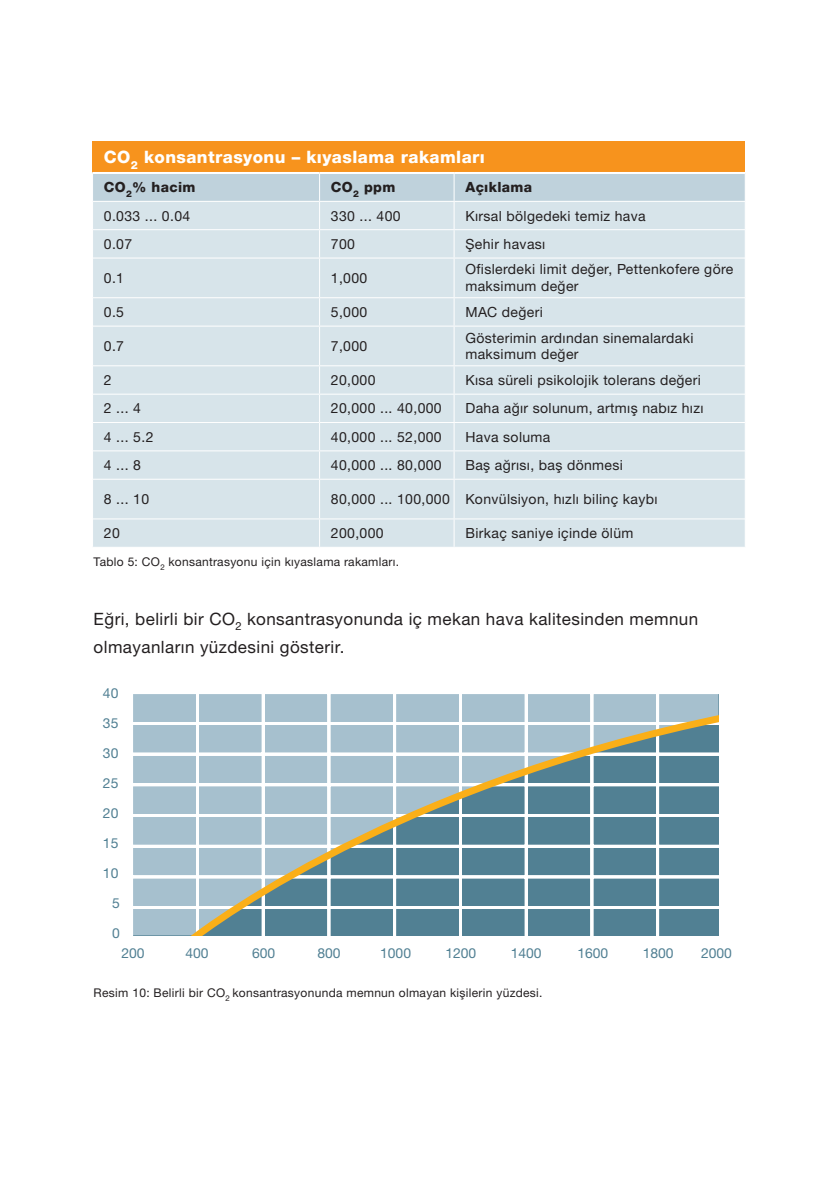
<style>
.page{position:relative;width:840px;height:1191px;background:#fff}
.page>*{position:absolute;margin:0;border:0;box-sizing:border-box;transform-origin:0 0}
.Copy_7_pt{font:17px "Helvetica Neue LTW1 G";letter-spacing:.025em;color:#231f20}
.t1{font:800 17px "Helvetica Neue LT Com";letter-spacing:.025em;color:#fff}
.t2{font:14px/16.8px "Helvetica Neue LTW1 G";letter-spacing:.025em;color:#231f20}
.t3{font:800 14px "Helvetica Neue LT Com";letter-spacing:.025em;color:#231f20}
.t4{font:13.8px "Helvetica Neue LTW1 G";color:#518093}
.Copy_7_pt-2{font:12px "Helvetica Neue LTW1 G";letter-spacing:.025em;color:#231f20}
</style>
<div class="page">
<svg style="left:133px;top:694px;width:586px;height:242px"></svg>
<svg style="left:178px;top:708px;width:540px;height:227px"></svg>
<div style="left:92px;top:142px;width:652px;height:31px;background:#f7931d"></div>
<div style="left:93px;top:258px;width:651px;height:289px;background:#d7e4ea"></div>
<svg style="left:744px;top:298px;width:1px;height:28px"></svg>
<svg style="left:744px;top:366px;width:1px;height:113px"></svg>
<svg style="left:744px;top:519px;width:1px;height:28px"></svg>
<hr style="left:92px;top:172px;width:227px;height:2px;background:#fff">
<hr style="left:319px;top:172px;width:135px;height:2px;background:#fff">
<hr style="left:454px;top:172px;width:291px;height:2px;background:#fff">
<hr style="left:93px;top:297px;width:226px;height:1px;background:#fff">
<hr style="left:319px;top:297px;width:135px;height:1px;background:#fff">
<hr style="left:454px;top:297px;width:290px;height:1px;background:#fff">
<hr style="left:93px;top:325px;width:226px;height:1px;background:#fff">
<hr style="left:319px;top:325px;width:135px;height:1px;background:#fff">
<hr style="left:454px;top:325px;width:290px;height:1px;background:#fff">
<hr style="left:93px;top:365px;width:226px;height:1px;background:#fff">
<hr style="left:319px;top:365px;width:135px;height:1px;background:#fff">
<hr style="left:454px;top:365px;width:290px;height:1px;background:#fff">
<hr style="left:93px;top:394px;width:226px;height:1px;background:#fff">
<hr style="left:319px;top:394px;width:135px;height:1px;background:#fff">
<hr style="left:454px;top:394px;width:290px;height:1px;background:#fff">
<hr style="left:93px;top:422px;width:226px;height:1px;background:#fff">
<hr style="left:319px;top:422px;width:135px;height:1px;background:#fff">
<hr style="left:454px;top:422px;width:290px;height:1px;background:#fff">
<hr style="left:93px;top:450px;width:226px;height:1px;background:#fff">
<hr style="left:319px;top:450px;width:135px;height:1px;background:#fff">
<hr style="left:454px;top:450px;width:290px;height:1px;background:#fff">
<hr style="left:93px;top:479px;width:226px;height:1px;background:#fff">
<hr style="left:319px;top:479px;width:135px;height:1px;background:#fff">
<hr style="left:454px;top:479px;width:290px;height:1px;background:#fff">
<hr style="left:93px;top:518px;width:226px;height:1px;background:#fff">
<hr style="left:319px;top:518px;width:135px;height:1px;background:#fff">
<hr style="left:454px;top:518px;width:290px;height:1px;background:#fff">
<svg style="left:93px;top:173px;width:652px;height:85px"></svg>
<hr style="left:319px;top:258px;width:1px;height:39px;background:#fff">
<hr style="left:453px;top:258px;width:1px;height:39px;background:#fff">
<svg style="left:319px;top:298px;width:1px;height:27px"></svg>
<svg style="left:453px;top:298px;width:1px;height:27px"></svg>
<hr style="left:319px;top:326px;width:1px;height:39px;background:#fff">
<hr style="left:453px;top:326px;width:1px;height:39px;background:#fff">
<svg style="left:319px;top:366px;width:1px;height:113px"></svg>
<svg style="left:453px;top:366px;width:1px;height:113px"></svg>
<hr style="left:319px;top:480px;width:1px;height:38px;background:#fff">
<hr style="left:453px;top:480px;width:1px;height:38px;background:#fff">
<svg style="left:319px;top:519px;width:1px;height:28px"></svg>
<svg style="left:453px;top:519px;width:1px;height:28px"></svg>
<p class="t1" style="left:104px;top:147px;width:382px">CO<sub>2</sub> konsantrasyonu – kıyaslama rakamları</p>
<p class="t3" style="left:104px;top:179px;width:93px">CO<sub>2</sub>% hacim</p>
<p class="t3" style="left:331px;top:179px;width:66px">CO<sub>2</sub> ppm</p>
<p class="t3" style="left:465px;top:179px;width:68px">Açıklama</p>
<p class="t2" style="left:104px;top:207px;width:88px">0.033 ... 0.04</p>
<p class="t2" style="left:331px;top:207px;width:71px">330 ... 400</p>
<p class="t2" style="left:465px;top:207px;width:182px">Kırsal bölgedeki temiz hava</p>
<p class="t2" style="left:104px;top:235px;width:30px">0.07</p>
<p class="t2" style="left:331px;top:235px;width:26px">700</p>
<p class="t2" style="left:465px;top:235px;width:81px">Şehir havası</p>
<p class="t2" style="left:104px;top:269px;width:22px">0.1</p>
<p class="t2" style="left:331px;top:269px;width:38px">1,000</p>
<p class="t2" style="left:465px;top:261px;width:269px">Ofislerdeki limit değer, Pettenkofere göre maksimum değer</p>
<p class="t2" style="left:104px;top:303px;width:22px">0.5</p>
<p class="t2" style="left:331px;top:303px;width:38px">5,000</p>
<p class="t2" style="left:465px;top:303px;width:79px">MAC değeri</p>
<p class="t2" style="left:104px;top:337px;width:22px">0.7</p>
<p class="t2" style="left:331px;top:337px;width:38px">7,000</p>
<p class="t2" style="left:465px;top:329px;width:229px">Gösterimin ardından sinemalardaki maksimum değer</p>
<p class="t2" style="left:104px;top:371px;width:9px">2</p>
<p class="t2" style="left:331px;top:371px;width:46px">20,000</p>
<p class="t2" style="left:465px;top:371px;width:237px">Kısa süreli psikolojik tolerans değeri</p>
<p class="t2" style="left:104px;top:400px;width:39px">2 ... 4</p>
<p class="t2" style="left:331px;top:400px;width:112px">20,000 ... 40,000</p>
<p class="t2" style="left:465px;top:400px;width:239px">Daha ağır solunum, artmış nabız hızı</p>
<p class="t2" style="left:104px;top:428px;width:51px">4 ... 5.2</p>
<p class="t2" style="left:331px;top:428px;width:112px">40,000 ... 52,000</p>
<p class="t2" style="left:465px;top:428px;width:86px">Hava soluma</p>
<p class="t2" style="left:104px;top:456px;width:39px">4 ... 8</p>
<p class="t2" style="left:331px;top:456px;width:112px">40,000 ... 80,000</p>
<p class="t2" style="left:465px;top:456px;width:159px">Baş ağrısı, baş dönmesi</p>
<p class="t2" style="left:104px;top:490px;width:47px">8 ... 10</p>
<p class="t2" style="left:331px;top:490px;width:120px">80,000 ... 100,000</p>
<p class="t2" style="left:465px;top:490px;width:193px">Konvülsiyon, hızlı bilinç kaybı</p>
<p class="t2" style="left:104px;top:524px;width:17px">20</p>
<p class="t2" style="left:331px;top:524px;width:54px">200,000</p>
<p class="t2" style="left:465px;top:524px;width:169px">Birkaç saniye içinde ölüm</p>
<p class="Copy_7_pt-2" style="left:94px;top:554px;width:307px">Tablo 5: CO<sub>2</sub> konsantrasyonu için kıyaslama rakamları.</p>
<p class="Copy_7_pt" style="left:94px;top:608px;width:605px">Eğri, belirli bir CO<sub>2</sub> konsantrasyonunda iç mekan hava kalitesinden memnun</p>
<p class="Copy_7_pt" style="left:94px;top:636px;width:252px">olmayanların yüzdesini gösterir.</p>
<p class="t4" style="left:103px;top:685px;width:17px">40</p>
<p class="t4" style="left:103px;top:715px;width:17px">35</p>
<p class="t4" style="left:103px;top:745px;width:17px">30</p>
<p class="t4" style="left:103px;top:775px;width:17px">25</p>
<p class="t4" style="left:103px;top:805px;width:17px">20</p>
<p class="t4" style="left:103px;top:835px;width:17px">15</p>
<p class="t4" style="left:103px;top:865px;width:17px">10</p>
<p class="t4" style="left:112px;top:895px;width:9px">5</p>
<p class="t4" style="left:112px;top:925px;width:9px">0</p>
<p class="t4" style="left:121px;top:944px;width:25px">200</p>
<p class="t4" style="left:185px;top:944px;width:25px">400</p>
<p class="t4" style="left:252px;top:944px;width:25px">600</p>
<p class="t4" style="left:317px;top:944px;width:25px">800</p>
<p class="t4" style="left:380px;top:944px;width:32px">1000</p>
<p class="t4" style="left:445px;top:944px;width:32px">1200</p>
<p class="t4" style="left:510px;top:944px;width:32px">1400</p>
<p class="t4" style="left:577px;top:944px;width:32px">1600</p>
<p class="t4" style="left:642px;top:944px;width:32px">1800</p>
<p class="t4" style="left:700px;top:944px;width:32px">2000</p>
<p class="Copy_7_pt-2" style="left:94px;top:985px;width:450px">Resim 10: Belirli bir CO<sub>2</sub> konsantrasyonunda memnun olmayan kişilerin yüzdesi.</p>
</div>
